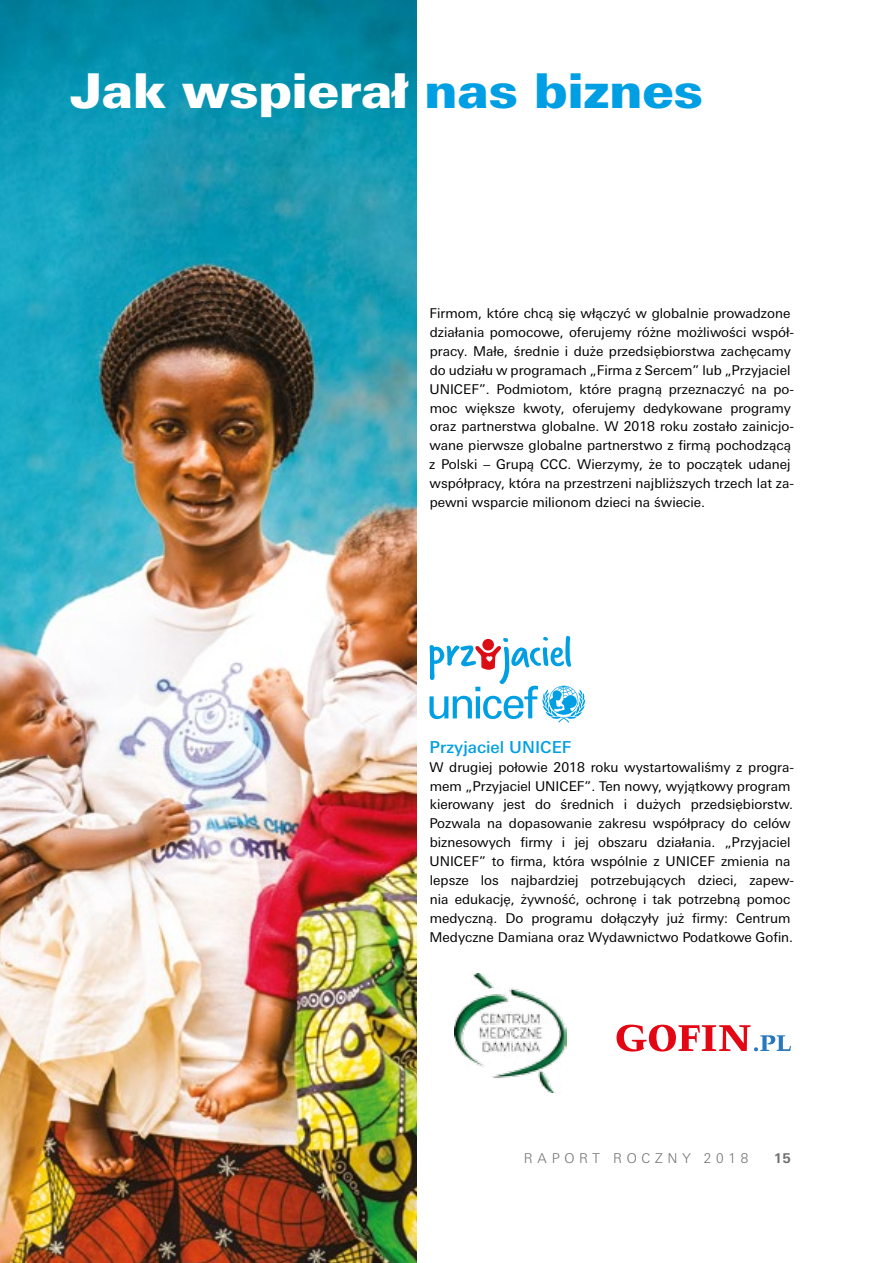
<style>
.page{position:relative;width:893px;height:1263px;background:#fff}
.page>*{position:absolute;margin:0;border:0;box-sizing:border-box;transform-origin:0 0}
.t1{font:900 48px "Univers Next Pro";color:#fff}
.t2{font:500 16.5px "Univers Next Pro";color:#009fe3}
.t3{font:13.5px/18.9px "Univers Next Pro";color:#000}
.t4{font:300 13.5px "Univers Next Pro";letter-spacing:.35em;color:#706f6f}
.t5{font:700 13.5px "Univers Next Pro";color:#706f6f}
.s1{color:#009fe3}
</style>
<div class="page">
<img style="left:0;top:0;width:417px;height:1263px">
<img style="left:455px;top:973px;width:112px;height:119px">
<svg style="left:616px;top:1024px;width:175px;height:27px"></svg>
<svg style="left:429px;top:636px;width:156px;height:87px"></svg>
<h1 class="t1" style="left:71px;top:61px;width:634px">Jak wspierał <span class="s1">nas biznes</span></h1>
<p class="t3" style="left:429px;top:304px;width:366px">Firmom, które chcą się włączyć w globalnie prowadzone działania pomocowe, oferujemy różne możliwości współ&shy;pracy. Małe, średnie i duże przedsiębiorstwa zachęcamy do udziału w programach „Firma z Sercem” lub „Przyjaciel UNICEF”. Podmiotom, które pragną przeznaczyć na po&shy;moc większe kwoty, oferujemy dedykowane programy oraz partnerstwa globalne. W 2018 roku zostało zainicjo&shy;wane pierwsze globalne partnerstwo z firmą pochodzącą z Polski – Grupą CCC. Wierzymy, że to początek udanej współpracy, która na przestrzeni najbliższych trzech lat za&shy;pewni wsparcie milionom dzieci na świecie.</p>
<p class="t2" style="left:429px;top:737px;width:143px">Przyjaciel UNICEF</p>
<p class="t3" style="left:429px;top:757px;width:366px">W drugiej połowie 2018 roku wystartowaliśmy z progra&shy;mem „Przyjaciel UNICEF”. Ten nowy, wyjątkowy program kierowany jest do średnich i dużych przedsiębiorstw.<br>Pozwala na dopasowanie zakresu współpracy do celów biznesowych firmy i jej obszaru działania. „Przyjaciel UNICEF” to firma, która wspólnie z UNICEF zmienia na lepsze los najbardziej potrzebujących dzieci, zapew&shy;nia edukację, żywność, ochronę i tak potrzebną pomoc medyczną. Do programu dołączyły już firmy: Centrum Medyczne Damiana oraz Wydawnictwo Podatkowe Gofin.</p>
<p class="t4" style="left:524px;top:1150px;width:226px">RAPORT ROCZNY 2018</p>
<p class="t5" style="left:774px;top:1150px;width:18px">15</p>
</div>
